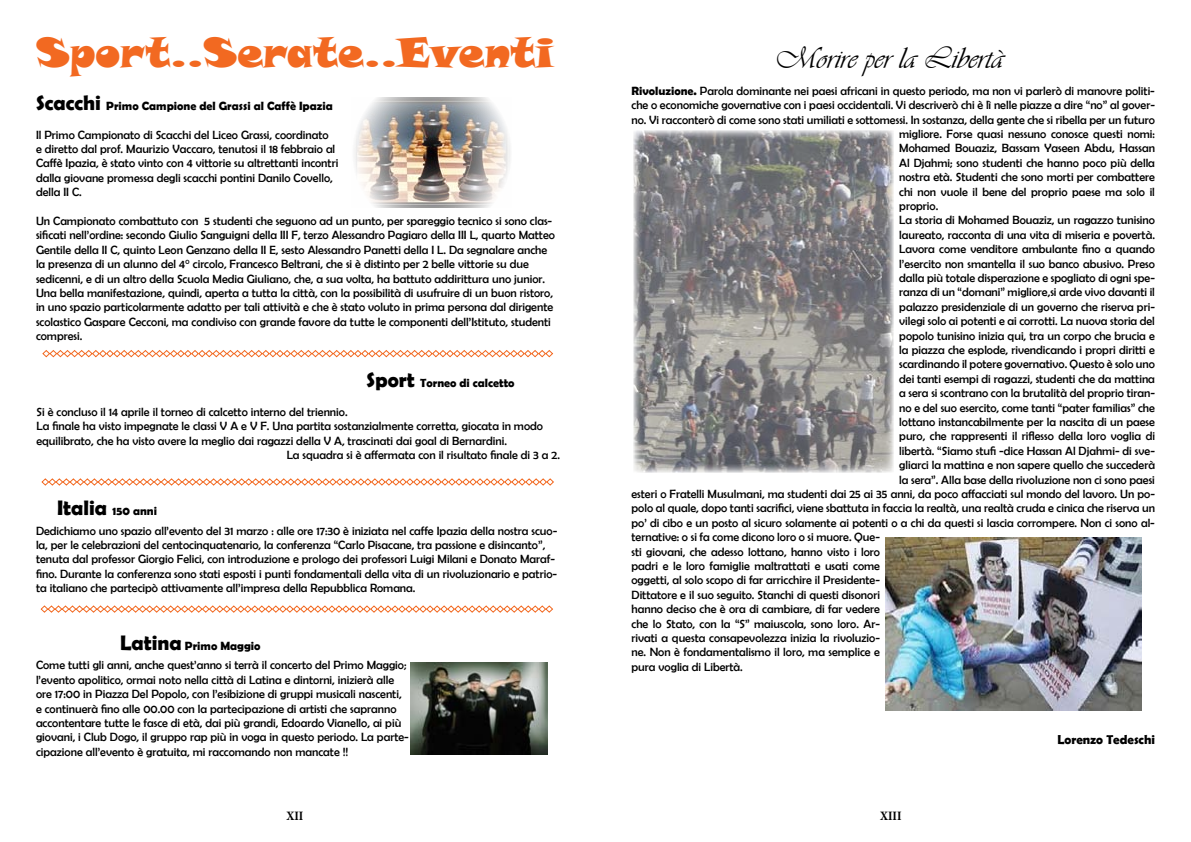
<style>
.page{position:relative;width:1191px;height:842px;background:#fff}
.page>*{position:absolute;margin:0;border:0;box-sizing:border-box;transform-origin:0 0}
.t1{font:41px "Snap ITC";color:#f26921}
.t2{font:31px "Vivaldii";color:#000}
.t3{font:700 13px "Berlin Sans FB Demi";color:#000}
.t4{font:700 condensed 13px "Minion Pro";color:#000}
.t5{font:12px/14.4px "Berlin Sans FB";color:#000}
.t6{font:700 12px "Berlin Sans FB Demi";color:#000}
.s1{font-size:21px}
.s2{font-family:"Berlin Sans FB Demi";font-weight:700}
</style>
<div class="page">
<img style="left:354px;top:98px;width:156px;height:110px">
<svg style="left:42px;top:350px;width:511px;height:8px"></svg>
<svg style="left:41px;top:478px;width:513px;height:8px"></svg>
<svg style="left:40px;top:605px;width:513px;height:8px"></svg>
<img style="left:410px;top:663px;width:137px;height:91px">
<img style="left:633px;top:131px;width:260px;height:342px">
<img style="left:885px;top:538px;width:256px;height:172px">
<h1 class="t1" style="left:36px;top:26px;width:519px">Sport..Serate..Eventi</h1>
<p class="t6" style="left:36px;top:99px;width:298px"><span class="s1">Scacchi</span> Primo Campione del Grassi al Caffè Ipazia</p>
<p class="t5" style="left:36px;top:127px;width:304px">Il Primo Campionato di Scacchi del Liceo Grassi, coordinato<br>e diretto dal prof. Maurizio Vaccaro, tenutosi il 18 febbraio al Caffè Ipazia, è stato vinto con 4 vittorie su altrettanti incontri dalla giovane promessa degli scacchi pontini Danilo Covello, della II C.</p>
<p class="t5" style="left:36px;top:214px;width:520px">Un Campionato combattuto con 5 studenti che seguono ad un punto, per spareggio tecnico si sono clas&shy;sificati nell’ordine: secondo Giulio Sanguigni della III F, terzo Alessandro Pagiaro della III L, quarto Matteo Gentile della II C, quinto Leon Genzano della II E, sesto Alessandro Panetti della I L. Da segnalare anche la presenza di un alunno del 4° circolo, Francesco Beltrani, che si è distinto per 2 belle vittorie su due sedicenni, e di un altro della Scuola Media Giuliano, che, a sua volta, ha battuto addirittura uno junior.<br>Una bella manifestazione, quindi, aperta a tutta la città, con la possibilità di usufruire di un buon ristoro, in uno spazio particolarmente adatto per tali attività e che è stato voluto in prima persona dal dirigente scolastico Gaspare Cecconi, ma condiviso con grande favore da tutte le componenti dell’Istituto, studenti compresi.</p>
<p class="t6" style="left:366px;top:376px;width:150px"><span class="s1">Sport</span> Torneo di calcetto</p>
<p class="t5" style="left:36px;top:404px;width:312px">Si è concluso il 14 aprile il torneo di calcetto interno del triennio.</p>
<p class="t5" style="left:36px;top:419px;width:508px">La finale ha visto impegnate le classi V A e V F. Una partita sostanzialmente corretta, giocata in modo</p>
<p class="t5" style="left:36px;top:433px;width:472px">equilibrato, che ha visto avere la meglio dai ragazzi della V A, trascinati dai goal di Bernardini.</p>
<p class="t5" style="left:287px;top:448px;width:275px">La squadra si è affermata con il risultato finale di 3 a 2.</p>
<p class="t6" style="left:57px;top:504px;width:101px"><span class="s1">Italia</span> 150 anni</p>
<p class="t5" style="left:36px;top:523px;width:523px">Dedichiamo uno spazio all’evento del 31 marzo : alle ore 17:30 è iniziata nel caffe Ipazia della nostra scuo&shy;la, per le celebrazioni del centocinquatenario, la conferenza “Carlo Pisacane, tra passione e disincanto”, tenuta dal professor Giorgio Felici, con introduzione e prologo dei professori Luigi Milani e Donato Maraf&shy;fino. Durante la conferenza sono stati esposti i punti fondamentali della vita di un rivoluzionario e patrio&shy;ta italiano che partecipò attivamente all’impresa della Repubblica Romana.</p>
<p class="t6" style="left:120px;top:639px;width:142px"><span class="s1">Latina</span> Primo Maggio</p>
<p class="t5" style="left:36px;top:658px;width:374px">Come tutti gli anni, anche quest’anno si terrà il concerto del Primo Maggio; l’evento apolitico, ormai noto nella città di Latina e dintorni, inizierà alle ore 17:00 in Piazza Del Popolo, con l’esibizione di gruppi musicali nascenti, e continuerà fino alle 00.00 con la partecipazione di artisti che sapranno accontentare tutte le fasce di età, dai più grandi, Edoardo Vianello, ai più giovani, i Club Dogo, il gruppo rap più in voga in questo periodo. La parte&shy;cipazione all’evento è gratuita, mi raccomando non mancate !!</p>
<h2 class="t2" style="left:774px;top:39px;width:230px">Morire per la Libertà</h2>
<p class="t5" style="left:631px;top:83px;width:525px"><span class="s2">Rivoluzione.</span> Parola dominante nei paesi africani in questo periodo, ma non vi parlerò di manovre politi-</p>
<p class="t5" style="left:631px;top:98px;width:525px">che o economiche governative con i paesi occidentali. Vi descriverò chi è lì nelle piazze a dire “no” al gover-</p>
<p class="t5" style="left:631px;top:112px;width:525px">no. Vi racconterò di come sono stati umiliati e sottomessi. In sostanza, della gente che si ribella per un futuro</p>
<p class="t5" style="left:899px;top:127px;width:257px">migliore. Forse quasi nessuno conosce questi nomi:</p>
<p class="t5" style="left:899px;top:141px;width:257px">Mohamed Bouaziz, Bassam Yaseen Abdu, Hassan</p>
<p class="t5" style="left:899px;top:155px;width:257px">Al Djahmi; sono studenti che hanno poco più della</p>
<p class="t5" style="left:899px;top:170px;width:257px">nostra età. Studenti che sono morti per combattere</p>
<p class="t5" style="left:899px;top:184px;width:257px">chi non vuole il bene del proprio paese ma solo il</p>
<p class="t5" style="left:899px;top:199px;width:41px">proprio.</p>
<p class="t5" style="left:899px;top:213px;width:257px">La storia di Mohamed Bouaziz, un ragazzo tunisino</p>
<p class="t5" style="left:899px;top:227px;width:257px">laureato, racconta di una vita di miseria e povertà.</p>
<p class="t5" style="left:899px;top:242px;width:257px">Lavora come venditore ambulante fino a quando</p>
<p class="t5" style="left:899px;top:256px;width:257px">l’esercito non smantella il suo banco abusivo. Preso</p>
<p class="t5" style="left:899px;top:271px;width:257px">dalla più totale disperazione e spogliato di ogni spe-</p>
<p class="t5" style="left:899px;top:285px;width:257px">ranza di un “domani” migliore,si arde vivo davanti il</p>
<p class="t5" style="left:899px;top:299px;width:257px">palazzo presidenziale di un governo che riserva pri-</p>
<p class="t5" style="left:899px;top:314px;width:257px">vilegi solo ai potenti e ai corrotti. La nuova storia del</p>
<p class="t5" style="left:899px;top:328px;width:257px">popolo tunisino inizia qui, tra un corpo che brucia e</p>
<p class="t5" style="left:899px;top:343px;width:257px">la piazza che esplode, rivendicando i propri diritti e</p>
<p class="t5" style="left:899px;top:357px;width:257px">scardinando il potere governativo. Questo è solo uno</p>
<p class="t5" style="left:899px;top:371px;width:257px">dei tanti esempi di ragazzi, studenti che da mattina</p>
<p class="t5" style="left:899px;top:386px;width:257px">a sera si scontrano con la brutalità del proprio tiran-</p>
<p class="t5" style="left:899px;top:400px;width:257px">no e del suo esercito, come tanti “pater familias” che</p>
<p class="t5" style="left:899px;top:415px;width:257px">lottano instancabilmente per la nascita di un paese</p>
<p class="t5" style="left:899px;top:429px;width:257px">puro, che rappresenti il riflesso della loro voglia di</p>
<p class="t5" style="left:899px;top:443px;width:257px">libertà. “Siamo stufi -dice Hassan Al Djahmi- di sve-</p>
<p class="t5" style="left:899px;top:458px;width:257px">gliarci la mattina e non sapere quello che succederà</p>
<p class="t5" style="left:899px;top:472px;width:257px">la sera”. Alla base della rivoluzione non ci sono paesi</p>
<p class="t5" style="left:631px;top:487px;width:525px">esteri o Fratelli Musulmani, ma studenti dai 25 ai 35 anni, da poco affacciati sul mondo del lavoro. Un po-</p>
<p class="t5" style="left:631px;top:501px;width:525px">polo al quale, dopo tanti sacrifici, viene sbattuta in faccia la realtà, una realtà cruda e cinica che riserva un</p>
<p class="t5" style="left:631px;top:515px;width:525px">po’ di cibo e un posto al sicuro solamente ai potenti o a chi da questi si lascia corrompere. Non ci sono al-</p>
<p class="t5" style="left:631px;top:530px;width:250px">ternative: o si fa come dicono loro o si muore. Que-</p>
<p class="t5" style="left:631px;top:544px;width:250px">sti giovani, che adesso lottano, hanno visto i loro</p>
<p class="t5" style="left:631px;top:559px;width:250px">padri e le loro famiglie maltrattati e usati come</p>
<p class="t5" style="left:631px;top:573px;width:250px">oggetti, al solo scopo di far arricchire il Presidente-</p>
<p class="t5" style="left:631px;top:587px;width:250px">Dittatore e il suo seguito. Stanchi di questi disonori</p>
<p class="t5" style="left:631px;top:602px;width:250px">hanno deciso che è ora di cambiare, di far vedere</p>
<p class="t5" style="left:631px;top:616px;width:250px">che lo Stato, con la “S” maiuscola, sono loro. Ar-</p>
<p class="t5" style="left:631px;top:631px;width:250px">rivati a questa consapevolezza inizia la rivoluzio-</p>
<p class="t5" style="left:631px;top:645px;width:250px">ne. Non è fondamentalismo il loro, ma semplice e</p>
<p class="t5" style="left:631px;top:659px;width:113px">pura voglia di Libertà.</p>
<p class="t3" style="left:1057px;top:732px;width:99px">Lorenzo Tedeschi</p>
<p class="t4" style="left:286px;top:807px;width:19px">XII</p>
<p class="t4" style="left:880px;top:807px;width:23px">XIII</p>
</div>
